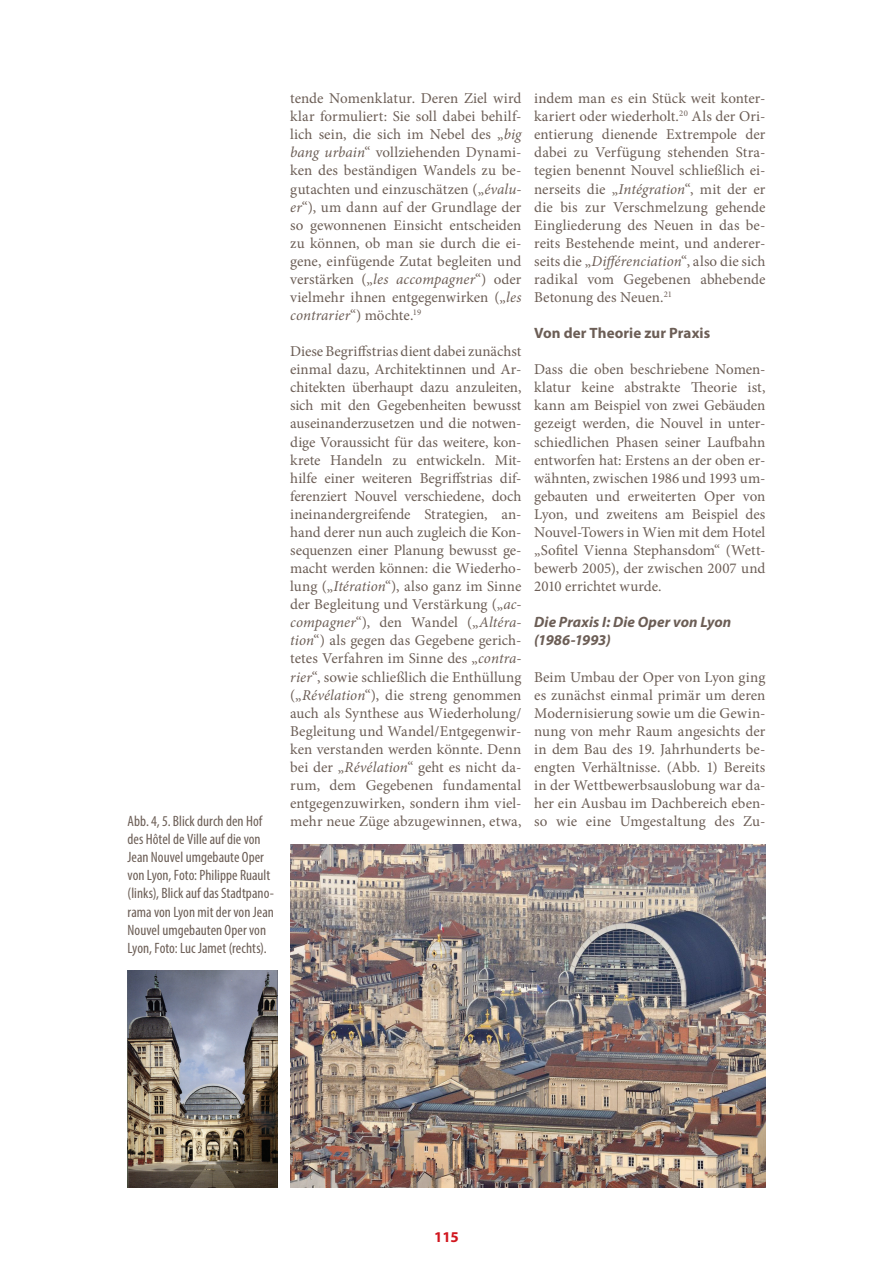
<style>
.page{position:relative;width:893px;height:1263px;background:#fff}
.page>*{position:absolute;margin:0;border:0;box-sizing:border-box;transform-origin:0 0}
.t1{font:15px/18px "Minion Pro";color:#6c5e56;text-align:justify}
.t2{font:condensed 15px/18.1px "Myriad Pro";letter-spacing:.005em;color:#6c5e56}
.t3{font:italic 700 15px/18.1px "Myriad Pro";letter-spacing:.005em;color:#6c5e56}
.t4{font:700 15px "Myriad Pro";letter-spacing:.005em;color:#6c5e56}
.t5{font:700 15px "Myriad Pro";color:#d1161e}
.s1{font-style:italic}
</style>
<div class="page">
<img style="left:128px;top:971px;width:149px;height:216px">
<img style="left:290px;top:844px;width:475px;height:343px">
<p class="t1" style="left:290px;top:89px;width:233px">tende Nomenklatur. Deren Ziel wird klar formuliert: Sie soll dabei behilf&shy;lich sein, die sich im Nebel des „<span class="s1">big bang urbain</span>“ vollziehenden Dynami&shy;ken des beständigen Wandels zu be&shy;gutachten und einzuschätzen („<span class="s1">évalu&shy;er</span>“), um dann auf der Grundlage der so gewonnenen Einsicht entscheiden zu können, ob man sie durch die ei&shy;gene, einfügende Zutat begleiten und verstärken („<span class="s1">les accompagner</span>“) oder vielmehr ihnen entgegenwirken („<span class="s1">les contrarier</span>“) möchte.<sup>19</sup></p>
<p class="t1" style="left:290px;top:342px;width:233px">Diese Begriffstrias dient dabei zunächst einmal dazu, Architektinnen und Ar&shy;chitekten überhaupt dazu anzuleiten, sich mit den Gegebenheiten bewusst auseinanderzusetzen und die notwen&shy;dige Voraussicht für das weitere, kon&shy;krete Handeln zu entwickeln. Mit&shy;hilfe einer weiteren Begriffstrias dif&shy;ferenziert Nouvel verschiedene, doch ineinandergreifende Strategien, an&shy;hand derer nun auch zugleich die Kon&shy;sequenzen einer Planung bewusst ge&shy;macht werden können: die Wiederho&shy;lung („<span class="s1">Itération</span>“), also ganz im Sinne der Begleitung und Verstärkung („<span class="s1">ac&shy;compagner</span>“), den Wandel („<span class="s1">Altéra&shy;tion</span>“) als gegen das Gegebene gerich&shy;tetes Verfahren im Sinne des „<span class="s1">contra&shy;rier</span>“, sowie schließlich die Enthüllung („<span class="s1">Révélation</span>“), die streng genommen auch als Synthese aus Wiederholung/ Begleitung und Wandel/Entgegenwir&shy;ken verstanden werden könnte. Denn bei der „<span class="s1">Révélation</span>“ geht es nicht da&shy;rum, dem Gegebenen fundamental entgegenzuwirken, sondern ihm viel&shy;mehr neue Züge abzugewinnen, etwa,</p>
<p class="t1" style="left:534px;top:90px;width:233px">indem man es ein Stück weit konter&shy;kariert oder wiederholt.<sup>20</sup> Als der Ori&shy;entierung dienende Extrempole der dabei zu Verfügung stehenden Stra&shy;tegien benennt Nouvel schließlich ei&shy;nerseits die „<span class="s1">Intégration</span>“, mit der er die bis zur Verschmelzung gehende Eingliederung des Neuen in das be&shy;reits Bestehende meint, und anderer&shy;seits die „<span class="s1">Différenciation</span>“, also die sich radikal vom Gegebenen abhebende Betonung des Neuen.<sup>21</sup></p>
<p class="t4" style="left:534px;top:323px;width:178px">Von der Theorie zur Praxis</p>
<p class="t1" style="left:534px;top:360px;width:233px">Dass die oben beschriebene Nomen&shy;klatur keine abstrakte Theorie ist, kann am Beispiel von zwei Gebäuden gezeigt werden, die Nouvel in unter&shy;schiedlichen Phasen seiner Laufbahn entworfen hat: Erstens an der oben er&shy;wähnten, zwischen 1986 und 1993 um&shy;gebauten und erweiterten Oper von Lyon, und zweitens am Beispiel des Nouvel-Towers in Wien mit dem Hotel „Sofitel Vienna Stephansdom“ (Wett&shy;bewerb 2005), der zwischen 2007 und 2010 errichtet wurde.</p>
<p class="t3" style="left:534px;top:613px;width:199px">Die Praxis I: Die Oper von Lyon (1986-1993)</p>
<p class="t1" style="left:534px;top:668px;width:233px">Beim Umbau der Oper von Lyon ging es zunächst einmal primär um deren Modernisierung sowie um die Gewin&shy;nung von mehr Raum angesichts der in dem Bau des 19. Jahrhunderts be&shy;engten Verhältnisse. (Abb. 1) Bereits in der Wettbewerbsauslobung war da&shy;her ein Ausbau im Dachbereich eben-</p>
<p class="t2" style="left:128px;top:812px;width:136px">Abb. 4, 5. Blick durch den Hof</p>
<p class="t1" style="left:534px;top:812px;width:233px">so wie eine Umgestaltung des Zu-</p>
<p class="t2" style="left:128px;top:830px;width:148px">des Hôtel de Ville auf die von<br>Jean Nouvel umgebaute Oper von Lyon, Foto: Philippe Ruault (links), Blick auf das Stadtpano&shy;rama von Lyon mit der von Jean<br>Nouvel umgebauten Oper von<br>Lyon, Foto: Luc Jamet (rechts).</p>
<p class="t5" style="left:434px;top:1227px;width:26px">115</p>
</div>
